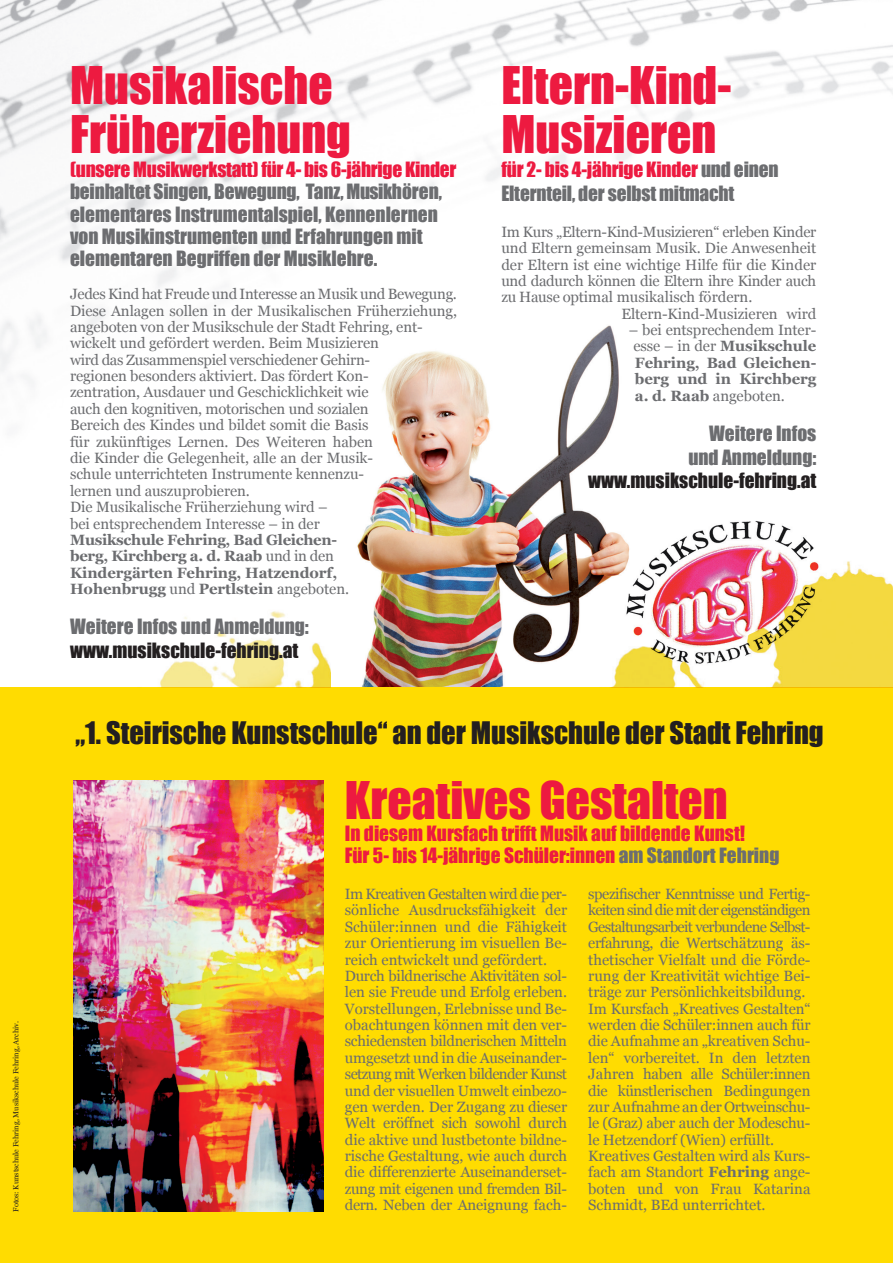
<style>
.page{position:relative;width:893px;height:1263px;background:#fff}
.page>*{position:absolute;margin:0;border:0;box-sizing:border-box;transform-origin:0 0}
.t1{font:47.7px/49.1px "Impact";color:#ed1a40}
.t2{font:28.5px "Impact";color:#231f20}
.t3{font:19.35px/22.4px "Impact";color:#6c6d70}
.t4{font:19.35px/22.4px "Impact";color:#ed1a40}
.t5{font:19.35px "Impact";color:#231f20}
.t6{font:14.85px/16.4px "Georgia";letter-spacing:-.005em;color:#6c6d70}
.t7{font:700 14.85px/16.4px "Georgia";letter-spacing:-.005em;color:#6c6d70}
.t8{font:7.5px "Georgia";color:#231f20}
.s1{font-weight:400}
.s2{color:#ed1a40}
.s3{color:#6c6d70}
.s4{font-weight:700}
</style>
<div class="page">
<img style="left:0;top:0;width:893px;height:384px">
<img style="left:342px;top:282px;width:299px;height:406px">
<div style="left:0;top:688px;width:893px;height:575px;background:#ffdc01"></div>
<img style="left:73px;top:781px;width:251px;height:431px">
<img style="left:598px;top:542px;width:295px;height:146px">
<img style="left:92px;top:611px;width:238px;height:77px">
<img style="left:623px;top:512px;width:203px;height:160px">
<p class="t8" style="left:10px;top:1212px;width:192px;rotate:-90deg">Fotos: Kunstschule Fehring, Musikschule Fehring, Archiv.</p>
<h1 class="t1" style="left:70px;top:60px;width:282px">Musikalische<br>Früherziehung</h1>
<h3 class="t4" style="left:70px;top:158px;width:388px">(unsere Musikwerkstatt) für 4- bis 6-jährige Kinder</h3>
<h3 class="t3" style="left:70px;top:180px;width:373px">beinhaltet Singen, Bewegung, Tanz, Musikhören, elementares Instrumentalspiel, Kennenlernen von Musikinstrumenten und Erfahrungen mit elementaren Begriffen der Musiklehre.</h3>
<p class="t6" style="left:70px;top:285px;width:388px">Jedes Kind hat Freude und Interesse an Musik und Bewegung.<br>Diese Anlagen sollen in der Musikalischen Früherziehung, angeboten von der Musikschule der Stadt Fehring, ent&shy;wickelt und gefördert werden. Beim Musizieren<br>wird das Zusammenspiel verschiedener Gehirn-<br>regionen besonders aktiviert. Das fördert Kon-<br>zentration, Ausdauer und Geschicklichkeit wie<br>auch den kognitiven, motorischen und sozialen<br>Bereich des Kindes und bildet somit die Basis<br>für zukünftiges Lernen. Des Weiteren haben<br>die Kinder die Gelegenheit, alle an der Musik-<br>schule unterrichteten Instrumente kennenzu-<br>lernen und auszuprobieren.<br>Die Musikalische Früherziehung wird –<br>bei entsprechendem Interesse – in der</p>
<p class="t7" style="left:70px;top:531px;width:280px">Musikschule Fehring, Bad Gleichen&shy;berg, Kirchberg a. d. Raab <span class="s1">und in den </span>Kindergärten Fehring, Hatzendorf, Hohenbrugg <span class="s1">und</span> Pertlstein <span class="s1">angeboten.</span></p>
<h3 class="t3" style="left:70px;top:615px;width:240px">Weitere Infos und Anmeldung:</h3>
<h3 class="t5" style="left:70px;top:635px;width:230px">www.musikschule-fehring.at</h3>
<h1 class="t1" style="left:501px;top:60px;width:232px">Eltern-Kind-<br>Musizieren</h1>
<h3 class="t3" style="left:501px;top:157px;width:279px;line-height:23.9px"><span class="s2">für 2- bis 4-jährige Kinder</span> und einen<br>Elternteil, der selbst mitmacht</h3>
<p class="t6" style="left:501px;top:223px;width:316px">Im Kurs „Eltern-Kind-Musizieren“ erleben Kinder</p>
<p class="t6" style="left:501px;top:239px;width:316px">und Eltern gemeinsam Musik. Die Anwesenheit</p>
<p class="t6" style="left:501px;top:256px;width:316px">der Eltern ist eine wichtige Hilfe für die Kinder</p>
<p class="t6" style="left:501px;top:272px;width:316px">und dadurch können die Eltern ihre Kinder auch</p>
<p class="t6" style="left:501px;top:288px;width:253px">zu Hause optimal musikalisch fördern.</p>
<p class="t6" style="left:621px;top:305px;width:196px">Eltern-Kind-Musizieren wird</p>
<p class="t7" style="left:633px;top:321px;width:185px;text-align:justify;text-indent:-5px"><span class="s1">– bei entsprechendem Inter&shy;esse – in der</span> Musikschule Fehring, Bad Gleichen&shy;berg und in Kirchberg a. d. Raab <span class="s1">angeboten.</span></p>
<h3 class="t3" style="left:688px;top:421px;width:130px;line-height:23.9px;text-align:right">Weitere Infos und Anmeldung:</h3>
<h3 class="t5" style="left:588px;top:466px;width:230px">www.musikschule-fehring.at</h3>
<h2 class="t2" style="left:75px;top:710px;width:750px">„1. Steirische Kunstschule“ an der Musikschule der Stadt Fehring</h2>
<h1 class="t1" style="left:345px;top:774px;width:385px">Kreatives Gestalten</h1>
<h3 class="t4" style="left:345px;top:822px;width:436px">In diesem Kursfach trifft Musik auf bildende Kunst!<br>Für 5- bis 14-jährige Schüler:innen <span class="s3">am Standort Fehring</span></h3>
<p class="t6" style="left:345px;top:885px;width:224px">Im Kreativen Gestalten wird die per&shy;sönliche Ausdrucksfähigkeit der Schüler:innen und die Fähigkeit zur Orientierung im visuellen Be&shy;reich entwickelt und gefördert.<br>Durch bildnerische Aktivitäten sol&shy;len sie Freude und Erfolg erleben.<br>Vorstellungen, Erlebnisse und Be&shy;obachtungen können mit den ver&shy;schiedensten bildnerischen Mitteln umgesetzt und in die Auseinander&shy;setzung mit Werken bildender Kunst und der visuellen Umwelt einbezo&shy;gen werden. Der Zugang zu dieser Welt eröffnet sich sowohl durch die aktive und lustbetonte bildne&shy;rische Gestaltung, wie auch durch die differenzierte Auseinanderset&shy;zung mit eigenen und fremden Bil&shy;dern. Neben der Aneignung fach-</p>
<p class="t6" style="left:588px;top:885px;width:224px">spezifischer Kenntnisse und Fertig&shy;keiten sind die mit der eigenständigen Gestaltungsarbeit verbundene Selbst&shy;erfahrung, die Wertschätzung äs&shy;thetischer Vielfalt und die Förde&shy;rung der Kreativität wichtige Bei&shy;träge zur Persönlichkeitsbildung.<br>Im Kursfach „Kreatives Gestalten“ werden die Schüler:innen auch für die Aufnahme an „kreativen Schu&shy;len“ vorbereitet. In den letzten Jahren haben alle Schüler:innen die künstlerischen Bedingungen zur Aufnahme an der Ortweinschu&shy;le (Graz) aber auch der Modeschu&shy;le Hetzendorf (Wien) erfüllt.<br>Kreatives Gestalten wird als Kurs&shy;fach am Standort <span class="s4">Fehring</span> ange&shy;boten und von Frau Katarina Schmidt, BEd unterrichtet.</p>
</div>
